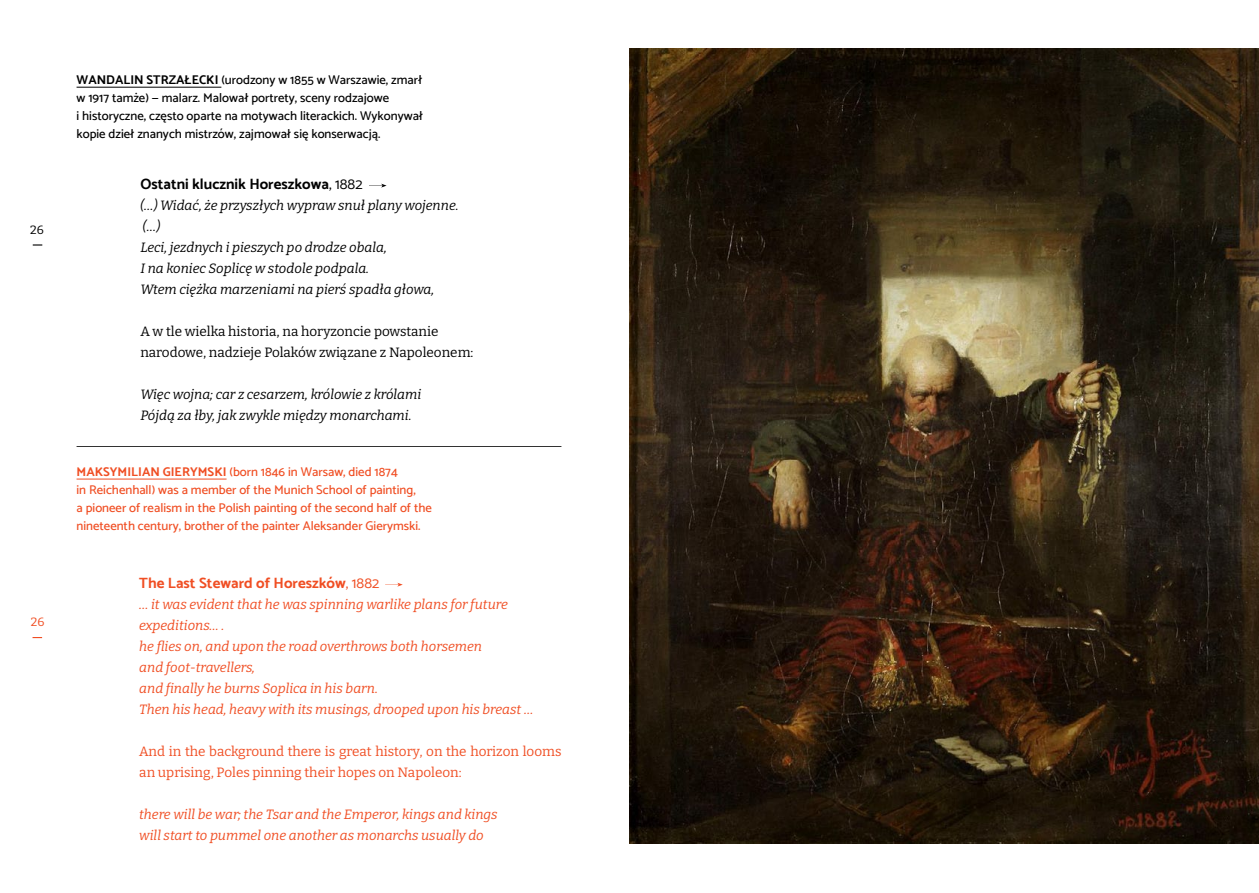
<style>
.page{position:relative;width:1259px;height:893px;background:#fff}
.page>*{position:absolute;margin:0;border:0;box-sizing:border-box;transform-origin:0 0}
.t1{font:700 15px "Catamaran";color:#000}
.t2{font:700 15px "Catamaran";color:#f04e23}
.t3{font:italic 13.5px/21px "Bitter";color:#f04e23}
.t4{font:italic 13.5px/21px "Bitter";color:#000}
.t5{font:13.5px/21px "Bitter";color:#f04e23}
.t6{font:13.5px/21px "Bitter";color:#000}
.t7{font:500 12.75px/18px "Catamaran";color:#f04e23}
.t8{font:500 12.75px/18px "Catamaran";color:#000}
.t9{font:12px "Bitter";color:#f04e23}
.t10{font:12px "Bitter";color:#000}
.s1{font-weight:700}
.s2{font-weight:400}
</style>
<div class="page">
<svg style="left:33px;top:244px;width:9px;height:2px"></svg>
<hr style="left:77px;top:446px;width:484px;height:1px;background:#000">
<hr style="left:77px;top:87px;width:144px;height:1px;background:#000">
<img style="left:629px;top:49px;width:630px;height:795px">
<hr style="left:77px;top:479px;width:149px;height:1px;background:#f04e23">
<svg style="left:369px;top:184px;width:17px;height:4px"></svg>
<svg style="left:385px;top:583px;width:18px;height:4px"></svg>
<p class="t10" style="left:30px;top:222px;width:15px">26</p>
<p class="t9" style="left:31px;top:614px;width:15px">26</p>
<p class="t8" style="left:77px;top:71px;width:348px"><span class="s1">Wandalin Strzałecki</span> (urodzony w 1855 w Warszawie, zmarł w 1917 tamże) — malarz. Malował portrety, sceny rodzajowe<br>i historyczne, często oparte na motywach literackich. Wykonywał kopie dzieł znanych mistrzów, zajmował się konserwacją.</p>
<p class="t1" style="left:140px;top:173px;width:224px">Ostatni klucznik Horeszkowa<span class="s2">, 1882</span></p>
<p class="t4" style="left:140px;top:194px;width:320px">(…) Widać, że przyszłych wypraw snuł plany wojenne. (…)<br>Leci, jezdnych i pieszych po drodze obala,<br>I na koniec Soplicę w stodole podpala.<br>Wtem ciężka marzeniami na pierś spadła głowa,</p>
<p class="t6" style="left:140px;top:320px;width:335px">A w tle wielka historia, na horyzoncie powstanie narodowe, nadzieje Polaków związane z Napoleonem:</p>
<p class="t4" style="left:140px;top:383px;width:282px">Więc wojna; car z cesarzem, królowie z królami<br>Pójdą za łby, jak zwykle między monarchami.</p>
<p class="t7" style="left:77px;top:462px;width:357px"><span class="s1">Maksym ilian Gierymski</span> (born 1846 in Warsaw, died 1874<br>in Reichenhall) was a member of the Munich School of painting,<br>a pioneer of realism in the Polish painting of the second half of the nineteenth century, brother of the painter Aleksander Gierymski.</p>
<p class="t2" style="left:139px;top:572px;width:241px">The Last Steward of Horeszków<span class="s2">, 1882</span></p>
<p class="t3" style="left:139px;top:593px;width:395px">… it was evident that he was spinning warlike plans for future expeditions… .<br>he flies on, and upon the road overthrows both horsemen<br>and foot-travellers,<br>and finally he burns Soplica in his barn.<br>Then his head, heavy with its musings, drooped upon his breast …</p>
<p class="t5" style="left:139px;top:740px;width:424px">And in the background there is great history, on the horizon looms an uprising, Poles pinning their hopes on Napoleon:</p>
<p class="t3" style="left:139px;top:804px;width:360px">there will be war; the Tsar and the Emperor, kings and kings will start to pummel one another as monarchs usually do</p>
</div>
